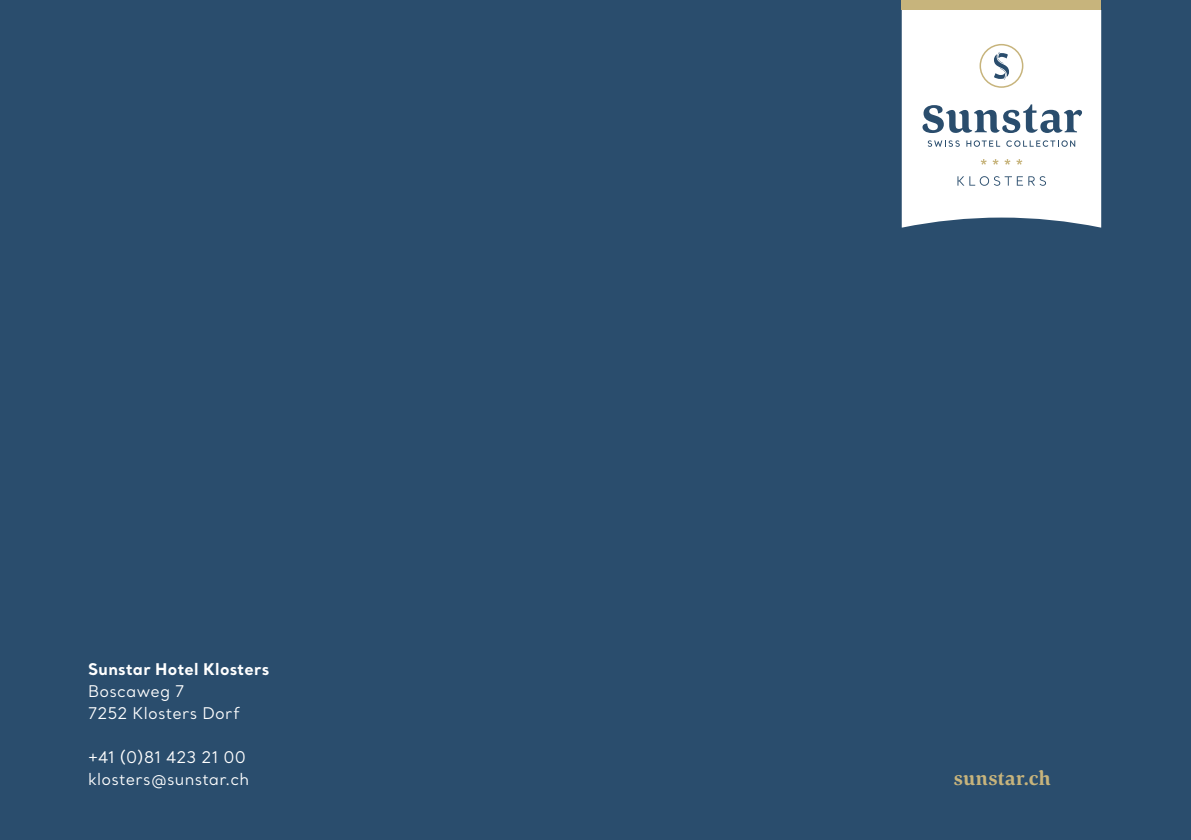
<style>
.page{position:relative;width:1191px;height:840px;background:#fff}
.page>*{position:absolute;margin:0;border:0;box-sizing:border-box;transform-origin:0 0}
.t1{font:700 20px "Corda";letter-spacing:.02em;color:#c7b47c}
.t2{font:16px/22px "Santral";letter-spacing:.015em;color:#fff}
.t3{font:700 16px "Santral";letter-spacing:.02em;color:#fff}
</style>
<div class="page">
<div style="left:0;top:0;width:1191px;height:839px;background:#2a4d6d"></div>
<div style="left:901px;top:10px;width:200px;height:217px;background:#fff"></div>
<div style="left:901px;top:0;width:200px;height:10px;background:#c7b47c"></div>
<svg style="left:980px;top:159px;width:6px;height:6px"></svg>
<svg style="left:992px;top:159px;width:6px;height:6px"></svg>
<svg style="left:1004px;top:159px;width:6px;height:6px"></svg>
<svg style="left:1016px;top:159px;width:6px;height:6px"></svg>
<svg style="left:927px;top:140px;width:32px;height:7px"></svg>
<svg style="left:966px;top:140px;width:34px;height:7px"></svg>
<svg style="left:1006px;top:140px;width:69px;height:7px"></svg>
<svg style="left:922px;top:104px;width:160px;height:29px"></svg>
<svg style="left:979px;top:44px;width:44px;height:44px;background:#e5e6e4"></svg>
<svg style="left:957px;top:176px;width:89px;height:10px"></svg>
<p class="t3" style="left:88px;top:657px;width:183px">Sunstar Hotel Klosters</p>
<p class="t2" style="left:88px;top:679px;width:153px">Boscaweg 7<br>7252 Klosters Dorf</p>
<p class="t2" style="left:88px;top:745px;width:162px">+41 (0)81 423 21 00 klosters@sunstar.ch</p>
<p class="t1" style="left:954px;top:764px;width:98px">sunstar.ch</p>
</div>
